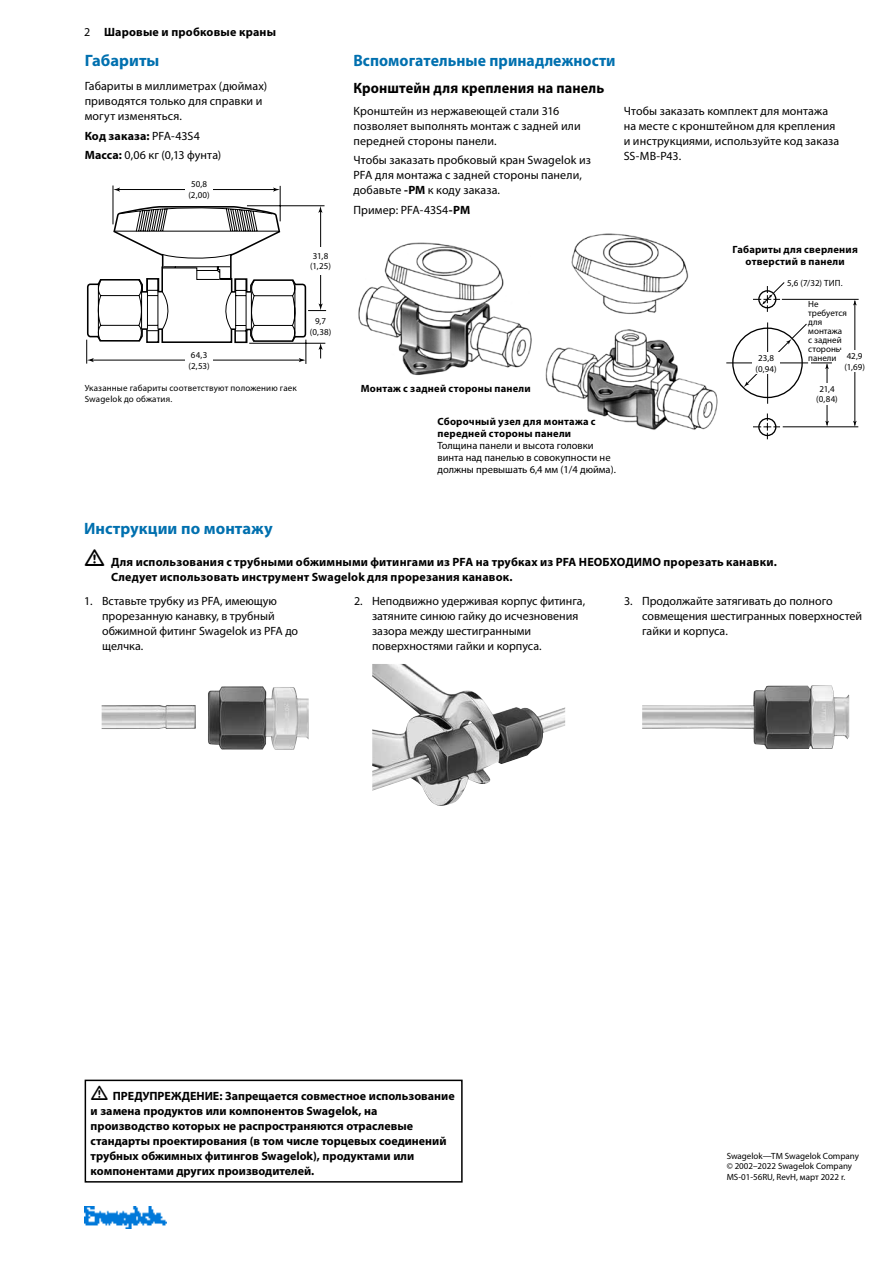
<style>
.page{position:relative;width:893px;height:1263px;background:#fff}
.page>*{position:absolute;margin:0;border:0;box-sizing:border-box;transform-origin:0 0}
.section_hd{font:700 16.5px "Myriad Pro";letter-spacing:.005em;color:#0070af;scale:.95 1}
.section_hd-2{font:700 16.5px "Myriad Pro";letter-spacing:.005em;color:#0070af}
.subhd{font:700 15px "Myriad Pro";letter-spacing:.01em;color:#000;scale:.95 1}
.BC{font:12px/15px "Myriad Pro";letter-spacing:.005em;color:#000}
.caution{font:700 12px/15px "Myriad Pro";color:#000}
.BC-2{font:700 12px "Myriad Pro";letter-spacing:.015em;color:#000}
.image_title{font:700 10.5px/12px "Myriad Pro";letter-spacing:.02em;color:#000}
.t1{font:10.5px/12px "Myriad Pro";color:#000}
.footnotes{font:9px/9px "Myriad Pro";color:#000}
.callouts{font:9px/10.5px "Myriad Pro";letter-spacing:.01em;color:#000}
.footnotes-2{font:9px "Myriad Pro";letter-spacing:.02em;color:#000}
.s1{font-weight:400}
.s2{font-weight:700}
</style>
<div class="page">
<img style="left:84px;top:1206px;width:82px;height:23px">
<div style="left:85px;top:1079px;width:378px;height:103px;border:2px solid #000"></div>
<img style="left:545px;top:233px;width:173px;height:197px">
<img style="left:358px;top:242px;width:174px;height:133px">
<svg style="left:726px;top:282px;width:133px;height:157px"></svg>
<div style="left:752px;top:352px;width:28px;height:22px;background:#fff"></div>
<div style="left:813px;top:383px;width:28px;height:21px;background:#fff"></div>
<div style="left:807px;top:300px;width:44px;height:61px;background:#fff"></div>
<hr style="left:117px;top:189px;width:158px;height:1px;background:#000">
<hr style="left:113px;top:185px;width:1px;height:39px;background:#000">
<svg style="left:113px;top:187px;width:7px;height:5px"></svg>
<svg style="left:273px;top:187px;width:7px;height:5px"></svg>
<hr style="left:280px;top:186px;width:1px;height:35px;background:#000">
<svg style="left:86px;top:200px;width:240px;height:164px"></svg>
<div style="left:186px;top:175px;width:27px;height:27px;background:#fff"></div>
<div style="left:307px;top:247px;width:27px;height:27px;background:#fff"></div>
<div style="left:186px;top:347px;width:27px;height:27px;background:#fff"></div>
<img style="left:102px;top:686px;width:207px;height:63px">
<img style="left:372px;top:664px;width:193px;height:142px">
<img style="left:642px;top:685px;width:207px;height:64px">
<div style="left:841px;top:351px;width:28px;height:21px;background:#fff"></div>
<p class="caution" style="left:84px;top:24px;width:194px"><span class="s1">2</span> Шаровые и пробковые краны</p>
<p class="section_hd-2" style="left:85px;top:50px;width:76px">Габариты</p>
<p class="BC" style="left:85px;top:79px;width:184px">Габариты в миллиметрах (дюймах) приводятся только для справки и могут изменяться.</p>
<p class="BC-2" style="left:85px;top:128px;width:117px">Код заказа: <span class="s1">PFA-43S4</span></p>
<p class="BC" style="left:85px;top:148px;width:138px"><span class="s2">Масса:</span> 0,06 кг (0,13 фунта)</p>
<p class="callouts" style="left:188px;top:179px;width:23px">50,8 (2,00)</p>
<p class="section_hd" style="left:353px;top:50px;width:277px">Вспомогательные принадлежности</p>
<p class="subhd" style="left:353px;top:79px;width:266px">Кронштейн для крепления на панель</p>
<p class="BC" style="left:353px;top:103px;width:229px">Кронштейн из нержавеющей стали 316 позволяет выполнять монтаж с задней или передней стороны панели.</p>
<p class="BC" style="left:353px;top:152px;width:239px">Чтобы заказать пробковый кран Swagelok из<br>PFA для монтажа с задней стороны панели, добавьте <span class="s2">-PM</span> к коду заказа.</p>
<p class="BC" style="left:353px;top:202px;width:118px">Пример: PFA-43S4<span class="s2">-PM</span></p>
<p class="BC" style="left:624px;top:103px;width:217px">Чтобы заказать комплект для монтажа на месте с кронштейном для крепления и инструкциями, используйте код заказа<br>SS‑MB‑P43.</p>
<p class="callouts" style="left:310px;top:250px;width:22px">31,8 (1,25)</p>
<p class="callouts" style="left:310px;top:316px;width:23px;text-align:center">9,7 (0,38)</p>
<p class="callouts" style="left:189px;top:350px;width:23px">64,3 (2,53)</p>
<p class="footnotes" style="left:85px;top:383px;width:214px">Указанные габариты соответствуют положению гаек</p>
<p class="image_title" style="left:361px;top:382px;width:172px">Монтаж с задней стороны панели</p>
<p class="footnotes-2" style="left:85px;top:393px;width:89px">Swagelok до обжатия.</p>
<p class="image_title" style="left:438px;top:415px;width:160px">Сборочный узел для монтажа с передней стороны панели</p>
<p class="t1" style="left:438px;top:439px;width:180px">Толщина панели и высота головки винта над панелью в совокупности не должны превышать 6,4 мм (1/4 дюйма).</p>
<p class="image_title" style="left:732px;top:243px;width:127px;text-align:center">Габариты для сверления отверстий в панели</p>
<p class="callouts" style="left:755px;top:353px;width:23px">23,8 (0,94)</p>
<p class="callouts" style="left:787px;top:277px;width:57px">5,6 (7/32) ТИП.</p>
<p class="footnotes" style="left:808px;top:299px;width:40px">Не требуется для монтажа с задней стороны панели</p>
<p class="callouts" style="left:844px;top:351px;width:22px">42,9 (1,69)</p>
<p class="callouts" style="left:816px;top:383px;width:23px;text-align:center">21,4 (0,84)</p>
<p class="section_hd-2" style="left:84px;top:518px;width:190px">Инструкции по монтажу</p>
<p class="caution" style="left:111px;top:554px;width:667px;text-indent:-27px">• Для использования с трубными обжимными фитингами из PFA на трубках из PFA НЕОБХОДИМО прорезать канавки.<br>Следует использовать инструмент Swagelok для прорезания канавок.</p>
<p class="BC" style="left:642px;top:593px;width:221px;text-indent:-18px">3. Продолжайте затягивать до полного совмещения шестигранных поверхностей гайки и корпуса.</p>
<p class="BC" style="left:102px;top:593px;width:198px;text-indent:-18px">1. Вставьте трубку из PFA, имеющую прорезанную канавку, в трубный обжимной фитинг Swagelok из PFA до щелчка.</p>
<p class="BC" style="left:372px;top:593px;width:215px;text-indent:-18px">2. Неподвижно удерживая корпус фитинга, затяните синюю гайку до исчезновения зазора между шестигранными поверхностями гайки и корпуса.</p>
<p class="caution" style="left:91px;top:1088px;width:366px">• ПРЕДУПРЕЖДЕНИЕ: Запрещается совместное использование и замена продуктов или компонентов Swagelok, на производство которых не распространяются отраслевые стандарты проектирования (в том числе торцевых соединений трубных обжимных фитингов Swagelok), продуктами или компонентами других производителей.</p>
<p class="footnotes" style="left:727px;top:1151px;width:134px">Swagelok—TM Swagelok Company</p>
<p class="footnotes" style="left:727px;top:1162px;width:127px">© 2002–2022 Swagelok Company</p>
<p class="footnotes" style="left:727px;top:1172px;width:120px">MS-01-56RU, RevH, март 2022 r.</p>
</div>
